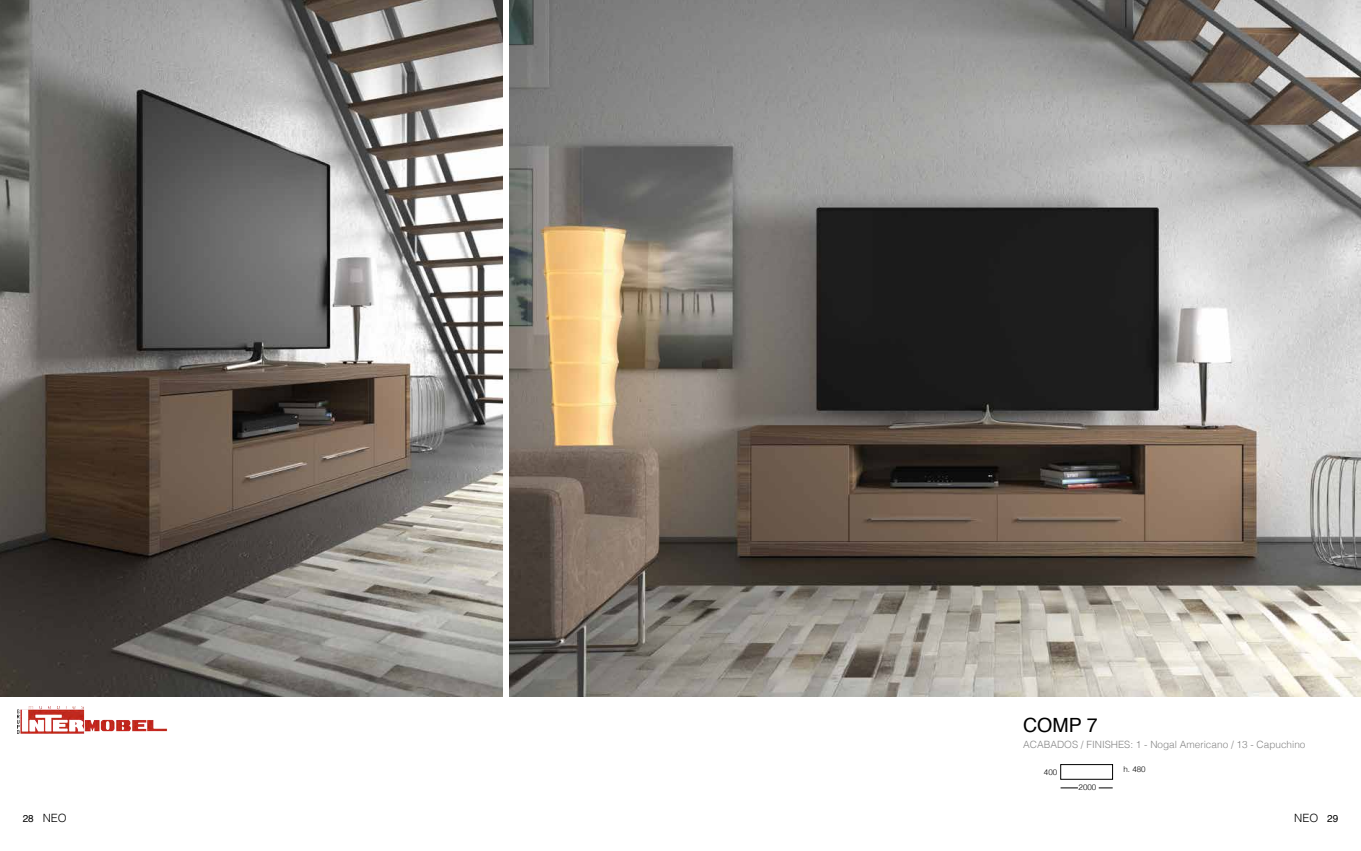
<style>
.page{position:relative;width:1361px;height:851px;background:#fff}
.page>*{position:absolute;margin:0;border:0;box-sizing:border-box;transform-origin:0 0}
.t1{font:19.6px "Helvetica";color:#000}
.t2{font:300 11.4px "Helvetica";color:#000}
.t3{font:300 10px "Helvetica";color:#878787}
.t4{font:10px "Helvetica";color:#000}
.t5{font:300 8px "Helvetica";color:#000}
</style>
<div class="page">
<img style="left:0;top:0;width:502px;height:696px">
<img style="left:510px;top:0;width:851px;height:696px">
<div style="left:1060px;top:764px;width:52px;height:15px;border:1px solid #000"></div>
<svg style="left:1060px;top:787px;width:18px;height:1px"></svg>
<svg style="left:1098px;top:787px;width:14px;height:1px"></svg>
<img style="left:18px;top:706px;width:150px;height:28px">
<h1 class="t1" style="left:1023px;top:709px;width:76px">COMP 7</h1>
<p class="t3" style="left:1023px;top:735px;width:284px">ACABADOS / FINISHES: 1 - Nogal Americano / 13 - Capuchino</p>
<p class="t5" style="left:1123px;top:762px;width:24px">h. 480</p>
<p class="t5" style="left:1078px;top:780px;width:19px">2000</p>
<p class="t5" style="left:1044px;top:764px;width:15px">400</p>
<p class="t2" style="left:43px;top:808px;width:26px">NEO</p>
<p class="t2" style="left:1294px;top:808px;width:26px">NEO</p>
<p class="t4" style="left:23px;top:811px;width:13px">28</p>
<p class="t4" style="left:1327px;top:811px;width:13px">29</p>
</div>
